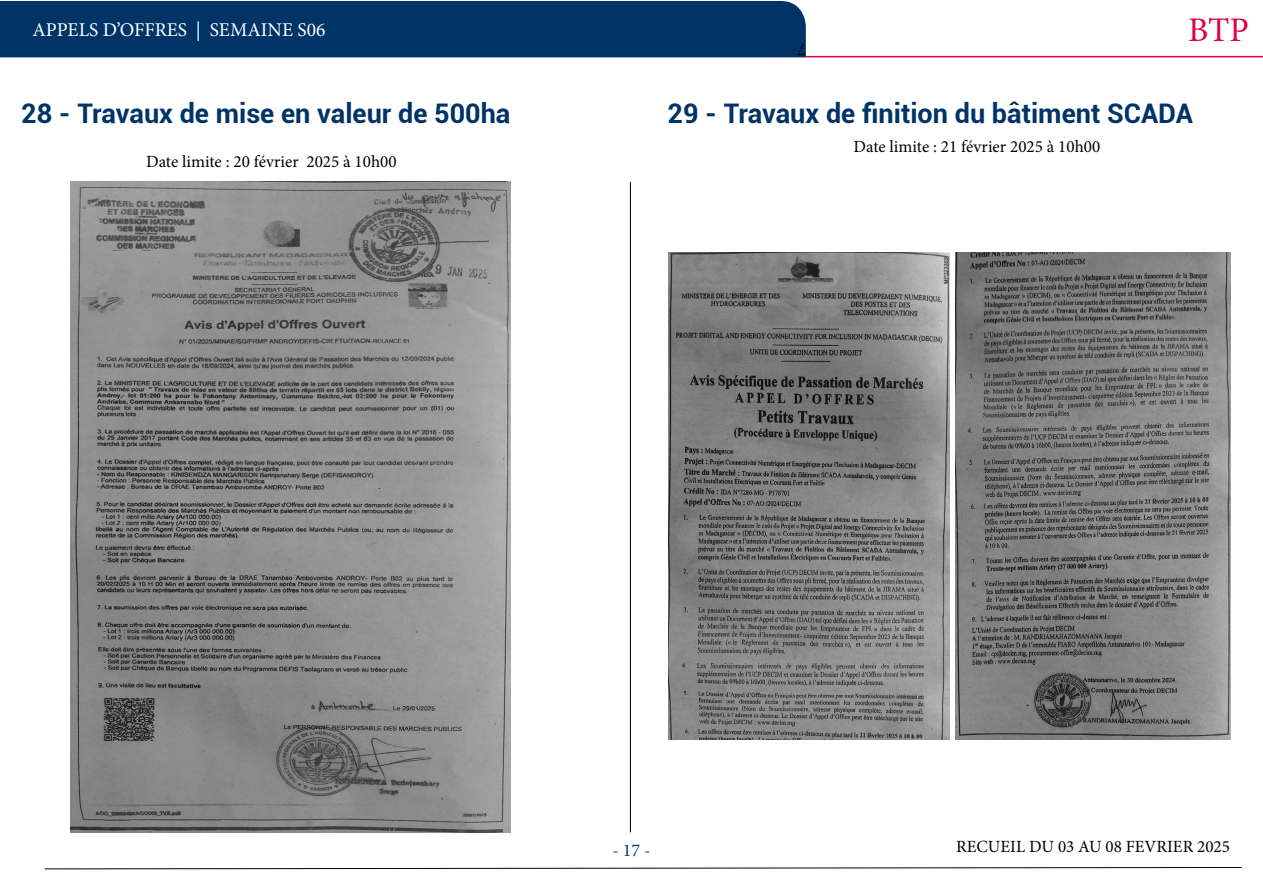
<style>
.page{position:relative;width:1263px;height:893px;background:#fff}
.page>*{position:absolute;margin:0;border:0;box-sizing:border-box;transform-origin:0 0}
.t1{font:34.5px "Minion Pro";color:#e30043}
.t2{font:700 27px "Roboto";color:#036}
.t3{font:19.5px "Minion Pro";color:#fff}
.t4{font:18px "Minion Pro";color:#0b3b6c}
.t5{font:18px "Minion Pro";color:#000}
.t6{font:17.1px "Minion Pro";color:#000}
</style>
<div class="page">
<svg style="left:44px;top:867px;width:1198px;height:3px"></svg>
<hr style="left:630px;top:182px;width:1px;height:650px;background:#000">
<div style="left:0;top:1px;width:806px;height:56px;background:#003466"></div>
<hr style="left:806px;top:56px;width:457px;height:1px;background:#e30043">
<img style="left:669px;top:253px;width:280px;height:487px">
<img style="left:956px;top:253px;width:274px;height:487px">
<img style="left:70px;top:182px;width:440px;height:650px">
<p class="t3" style="left:32px;top:17px;width:295px">APPELS D’OFFRES | SEMAINE S06</p>
<p class="t5" style="left:806px;top:62px;width:10px;rotate:-180deg">7</p>
<h1 class="t1" style="left:1188px;top:7px;width:62px">BTP</h1>
<h2 class="t2" style="left:21px;top:95px;width:491px">28 - Travaux de mise en valeur de 500ha</h2>
<h2 class="t2" style="left:667px;top:95px;width:527px">29 - Travaux de finition du bâtiment SCADA</h2>
<p class="t6" style="left:146px;top:151px;width:252px">Date limite : 20 février 2025 à 10h00</p>
<p class="t6" style="left:853px;top:135px;width:248px">Date limite : 21 février 2025 à 10h00</p>
<p class="t4" style="left:612px;top:838px;width:40px">- 17 -</p>
<p class="t6" style="left:956px;top:835px;width:275px">RECUEIL DU 03 AU 08 FEVRIER 2025</p>
</div>
